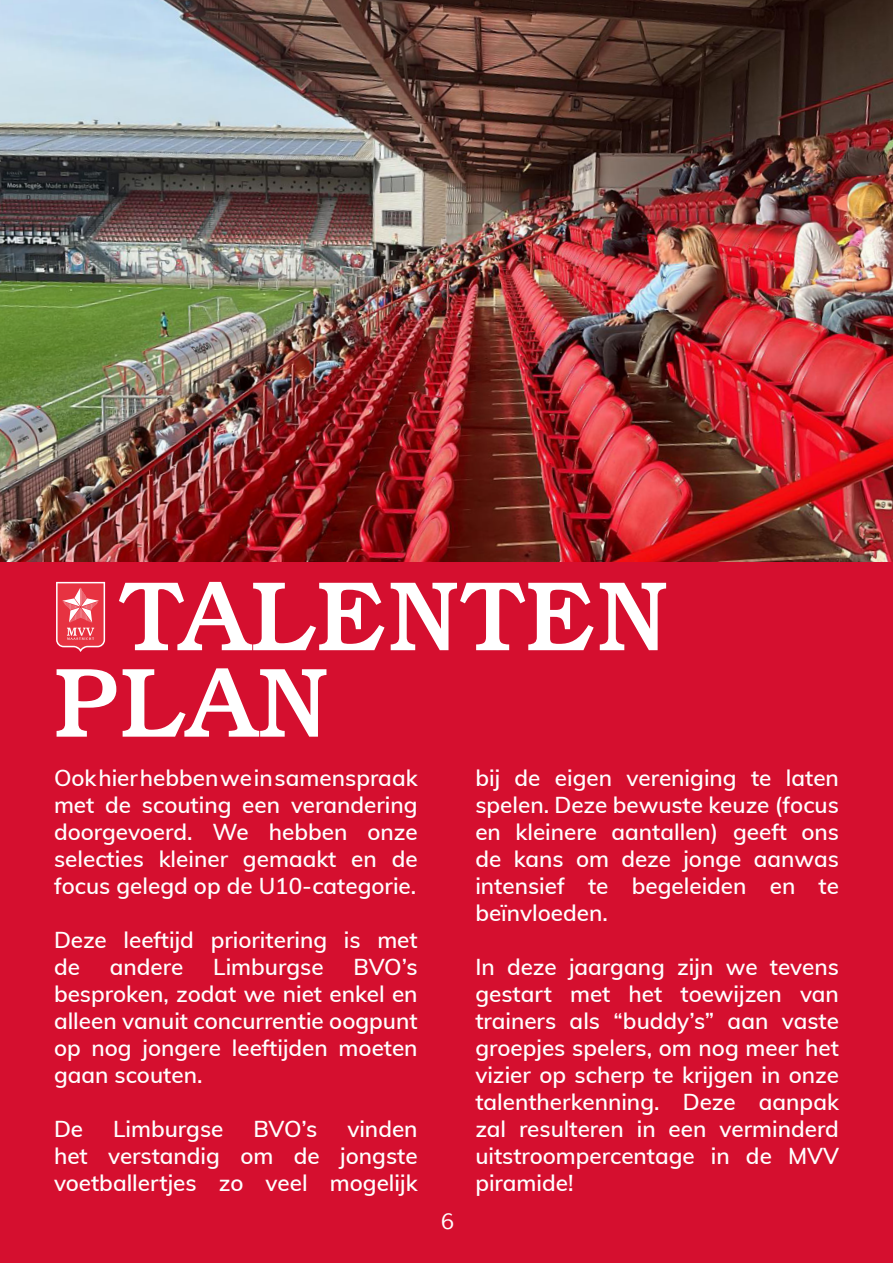
<style>
.page{position:relative;width:893px;height:1263px;background:#d50f2f}
.page>*{position:absolute;margin:0;border:0;box-sizing:border-box;transform-origin:0 0}
.t1{font:500 99px "Bookman Std";color:#fff}
.t2{font:600 22.5px/27px "Muli";color:#fff;text-align:justify}
.t3{font:22.5px "Muli";color:#fff}
</style>
<div class="page">
<svg style="left:56px;top:582px;width:49px;height:70px;background:#eb5e6a"></svg>
<img style="left:0;top:0;width:893px;height:561px">
<h1 class="t1" style="left:118px;top:558px;width:552px">TALENTEN</h1>
<h1 class="t1" style="left:54px;top:645px;width:277px">PLAN</h1>
<p class="t2" style="left:54px;top:763px;width:365px">Ook hier hebben we in samenspraak met de scouting een verandering doorgevoerd. We hebben onze selecties kleiner gemaakt en de focus gelegd op de U10-categorie.</p>
<p class="t2" style="left:54px;top:925px;width:365px">Deze leeftijd prioritering is met de</p>
<p class="t2" style="left:110px;top:952px;width:75px">andere</p>
<p class="t2" style="left:213px;top:952px;width:112px">Limburgse</p>
<p class="t2" style="left:54px;top:952px;width:365px;text-indent:300px">BVO’s besproken, zodat we niet enkel en alleen vanuit concurrentie oogpunt op nog jongere leeftijden moeten gaan scouten.</p>
<p class="t2" style="left:54px;top:1114px;width:31px">De</p>
<p class="t2" style="left:113px;top:1114px;width:112px">Limburgse</p>
<p class="t2" style="left:253px;top:1114px;width:66px">BVO’s</p>
<p class="t2" style="left:54px;top:1114px;width:365px;text-indent:293px">vinden het verstandig om de jongste voetballertjes zo veel mogelijk</p>
<p class="t3" style="left:441px;top:1208px;width:15px">6</p>
<p class="t2" style="left:475px;top:763px;width:365px">bij de eigen vereniging te laten spelen. Deze bewuste keuze (focus en kleinere aantallen) geeft ons de kans om deze jonge aanwas intensief te begeleiden en te beïnvloeden.</p>
<p class="t2" style="left:475px;top:952px;width:365px">In deze jaargang zijn we tevens gestart met het toewijzen van trainers als “buddy’s” aan vaste groepjes spelers, om nog meer het vizier op scherp te krijgen in onze talentherkenning. Deze aanpak zal resulteren in een verminderd uitstroompercentage in de MVV piramide!</p>
</div>
